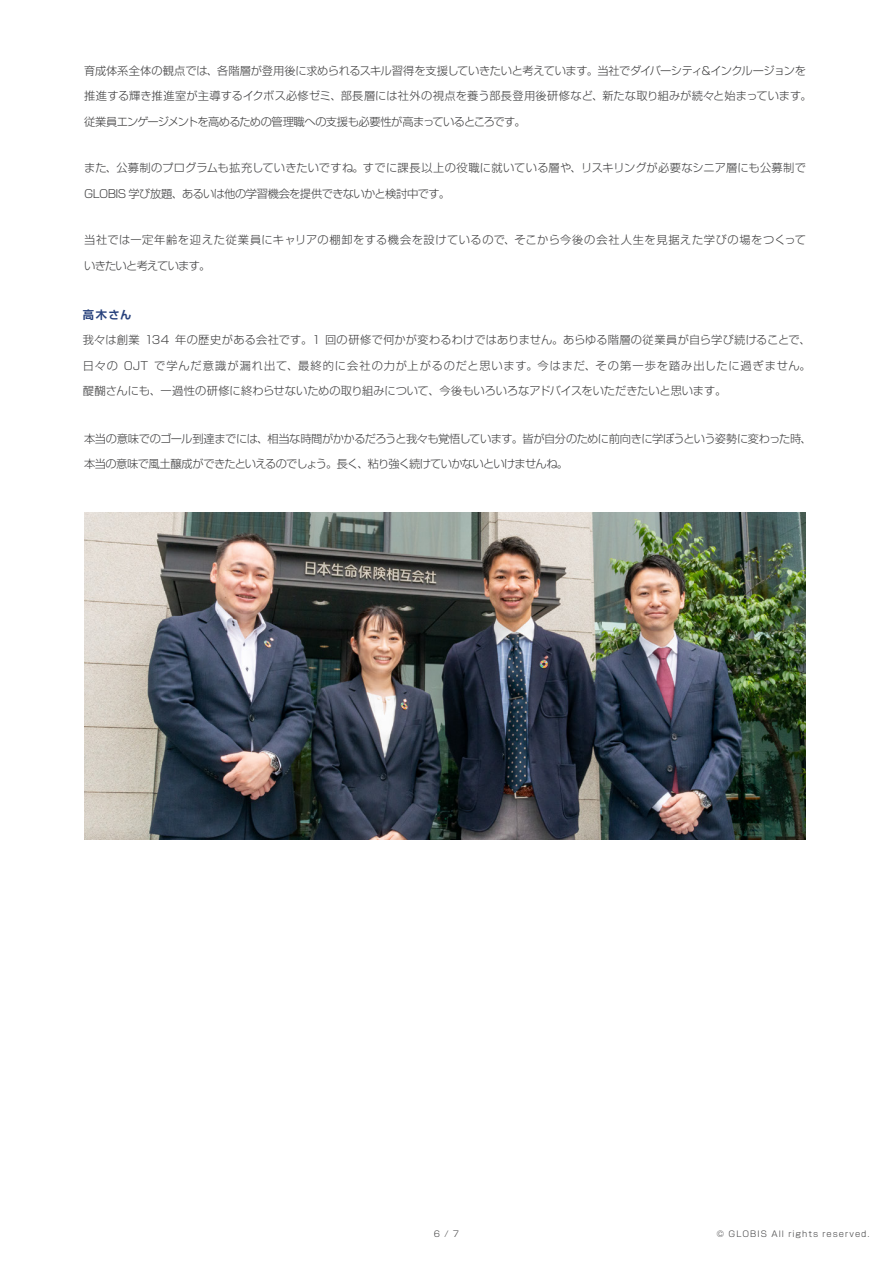
<style>
.page{position:relative;width:893px;height:1263px;background:#fff}
.page>*{position:absolute;margin:0;border:0;box-sizing:border-box;transform-origin:0 0}
.t1{font:300 11.25px "Shin Go Pro";letter-spacing:-.01em;color:#3e3e3f}
.t2{font:300 11.25px "Shin Go Pro";letter-spacing:-.04em;color:#3e3e3f}
.t3{font:300 11.25px "Shin Go Pro";letter-spacing:.02em;color:#3e3e3f}
.t4{font:300 11.25px "Shin Go Pro";letter-spacing:.015em;color:#3e3e3f}
.t5{font:300 11.25px "Shin Go Pro";letter-spacing:.05em;color:#3e3e3f}
.t6{font:300 11.25px "Shin Go Pro";letter-spacing:.075em;color:#3e3e3f}
.t7{font:300 11.25px "Shin Go Pro";letter-spacing:-.065em;color:#3e3e3f}
.t8{font:300 11.25px "Shin Go Pro";letter-spacing:-.055em;color:#3e3e3f}
.t9{font:300 11.25px "Shin Go Pro";letter-spacing:-.05em;color:#3e3e3f}
.t10{font:300 11.25px "Shin Go Pro";letter-spacing:-.06em;color:#3e3e3f}
.t11{font:700 11.25px "Shin Go Pro De";color:#27417c}
.t12{font:300 8.25px "Shin Go Pro";letter-spacing:.12em;color:#3e3e3f}
</style>
<div class="page">
<img style="left:85px;top:512px;width:721px;height:327px">
<p class="t1" style="left:84px;top:61px;width:723px">育成体系全体の観点では、各階層が登用後に求められるスキル習得を支援していきたいと考えています。当社でダイバーシティ＆インクルージョンを</p>
<p class="t1" style="left:84px;top:87px;width:729px">推進する輝き推進室が主導するイクボス必修ゼミ、部長層には社外の視点を養う部長登用後研修など、新たな取り組みが続々と始まっています。</p>
<p class="t8" style="left:84px;top:112px;width:443px">従業員エンゲージメントを高めるための管理職への支援も必要性が高まっているところです。</p>
<p class="t3" style="left:84px;top:159px;width:723px">また、公募制のプログラムも拡充していきたいですね。すでに課長以上の役職に就いている層や、リスキリングが必要なシニア層にも公募制で</p>
<p class="t9" style="left:84px;top:184px;width:367px">GLOBIS 学び放題、あるいは他の学習機会を提供できないかと検討中です。</p>
<p class="t5" style="left:84px;top:230px;width:723px">当社では一定年齢を迎えた従業員にキャリアの棚卸をする機会を設けているので、そこから今後の会社人生を見据えた学びの場をつくって</p>
<p class="t10" style="left:84px;top:256px;width:128px">いきたいと考えています。</p>
<p class="t11" style="left:83px;top:305px;width:50px">高木さん</p>
<p class="t4" style="left:83px;top:331px;width:729px">我々は創業 134 年の歴史がある会社です。1 回の研修で何かが変わるわけではありません。あらゆる階層の従業員が自ら学び続けることで、</p>
<p class="t6" style="left:83px;top:356px;width:729px">日々の OJT で学んだ意識が漏れ出て、最終的に会社の力が上がるのだと思います。今はまだ、その第一歩を踏み出したに過ぎません。</p>
<p class="t1" style="left:83px;top:382px;width:645px">醍醐さんにも、一過性の研修に終わらせないための取り組みについて、今後もいろいろなアドバイスをいただきたいと思います。</p>
<p class="t2" style="left:84px;top:429px;width:729px">本当の意味でのゴール到達までには、相当な時間がかかるだろうと我々も覚悟しています。皆が自分のために前向きに学ぼうという姿勢に変わった時、</p>
<p class="t7" style="left:84px;top:455px;width:485px">本当の意味で風土醸成ができたといえるのでしょう。長く、粘り強く続けていかないといけませんね。</p>
<p class="t12" style="left:434px;top:1227px;width:27px">6 / 7</p>
<p class="t12" style="left:717px;top:1227px;width:154px">© GLOBIS All rights reserved.</p>
</div>
